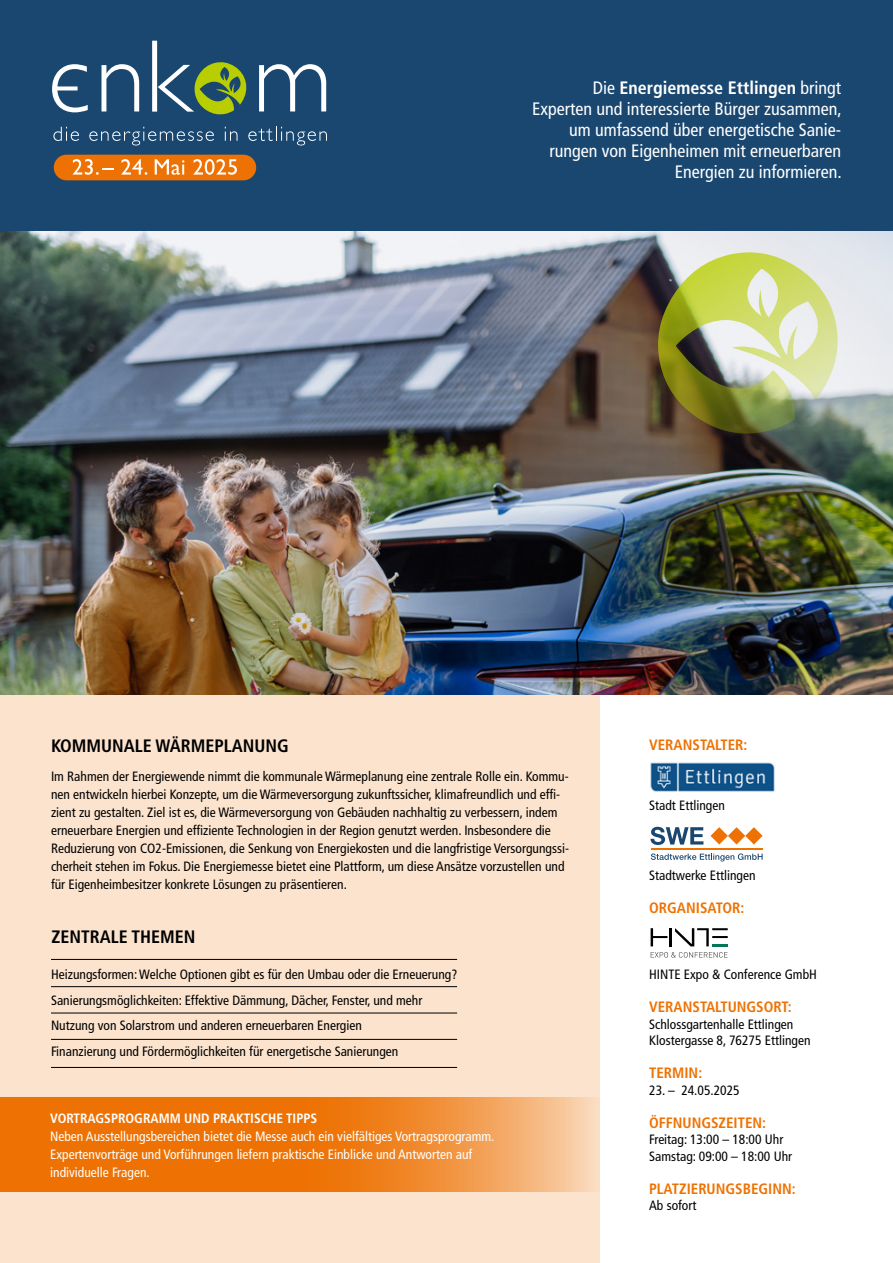
<style>
.page{position:relative;width:893px;height:1263px;background:#fff}
.page>*{position:absolute;margin:0;border:0;box-sizing:border-box;transform-origin:0 0}
.t1{font:condensed 18px/21px "Frutiger LT Std";color:#fff;text-align:right}
.t2{font:700 condensed 18px "Frutiger LT Std";color:#000}
.t3{font:700 condensed 15px "Frutiger LT Std";color:#ee7203}
.t4{font:condensed 13.5px/18px "Frutiger LT Std";color:#000}
.t5{font:condensed 13.5px/18px "Frutiger LT Std";color:#fff}
.t6{font:700 condensed 13.5px "Frutiger LT Std";color:#fff}
.s1{font-weight:700}
</style>
<div class="page">
<div style="left:0;top:0;width:893px;height:648px;background:#1a4770"></div>
<div style="left:0;top:667px;width:600px;height:596px;background:#fbe3cd"></div>
<img style="left:650px;top:762px;width:125px;height:30px">
<hr style="left:651px;top:848px;width:112px;height:2px;background:#ee7203">
<svg style="left:651px;top:853px;width:112px;height:8px"></svg>
<svg style="left:650px;top:827px;width:53px;height:18px"></svg>
<svg style="left:710px;top:827px;width:53px;height:17px"></svg>
<svg style="left:651px;top:928px;width:77px;height:18px"></svg>
<svg style="left:651px;top:952px;width:76px;height:6px"></svg>
<img style="left:0;top:232px;width:893px;height:462px">
<img style="left:655px;top:249px;width:186px;height:188px">
<hr style="left:51px;top:986px;width:406px;height:1px;background:#000">
<hr style="left:51px;top:1013px;width:406px;height:1px;background:#000">
<hr style="left:51px;top:1039px;width:406px;height:1px;background:#000">
<hr style="left:51px;top:1067px;width:406px;height:1px;background:#000">
<hr style="left:51px;top:959px;width:406px;height:1px;background:#000">
<svg style="left:0;top:1097px;width:595px;height:95px;background:#ef8425"></svg>
<div style="left:54px;top:155px;width:202px;height:25px;background:#ee7203;border-radius:13px"></div>
<svg style="left:73px;top:159px;width:41px;height:16px"></svg>
<svg style="left:121px;top:159px;width:26px;height:16px"></svg>
<svg style="left:155px;top:159px;width:29px;height:16px"></svg>
<svg style="left:193px;top:159px;width:44px;height:16px"></svg>
<svg style="left:52px;top:40px;width:275px;height:105px"></svg>
<h1 class="t2" style="left:51px;top:735px;width:239px">KOMMUNALE WÄRMEPLANUNG</h1>
<h1 class="t1" style="left:532px;top:78px;width:311px">Die <span class="s1">Energiemesse Ettlingen</span> bringt Experten und interessierte Bürger zusammen, um umfassend über energetische Sanie&shy;rungen von Eigenheimen mit erneuerbaren Energien zu informieren.</h1>
<p class="t3" style="left:649px;top:736px;width:100px">VERANSTALTER:</p>
<p class="t4" style="left:51px;top:768px;width:520px">Im Rahmen der Energiewende nimmt die kommunale Wärmeplanung eine zentrale Rolle ein. Kommu&shy;nen entwickeln hierbei Konzepte, um die Wärmeversorgung zukunftssicher, klimafreundlich und effi&shy;zient zu gestalten. Ziel ist es, die Wärmeversorgung von Gebäuden nachhaltig zu verbessern, indem erneuerbare Energien und effiziente Technologien in der Region genutzt werden. Insbesondere die Reduzierung von CO2-Emissionen, die Senkung von Energiekosten und die langfristige Versorgungssi&shy;cherheit stehen im Fokus. Die Energiemesse bietet eine Plattform, um diese Ansätze vorzustellen und für Eigenheimbesitzer konkrete Lösungen zu präsentieren.</p>
<h1 class="t2" style="left:51px;top:926px;width:146px">ZENTRALE THEMEN</h1>
<p class="t4" style="left:51px;top:962px;width:408px;line-height:25.5px">Heizungsformen: Welche Optionen gibt es für den Umbau oder die Erneuerung?<br>Sanierungsmöglichkeiten: Effektive Dämmung, Dächer, Fenster, und mehr Nutzung von Solarstrom und anderen erneuerbaren Energien<br>Finanzierung und Fördermöglichkeiten für energetische Sanierungen</p>
<p class="t6" style="left:50px;top:1110px;width:268px">VORTRAGSPROGRAMM UND PRAKTISCHE TIPPS</p>
<p class="t5" style="left:50px;top:1127px;width:446px">Neben Ausstellungsbereichen bietet die Messe auch ein vielfältiges Vortragsprogramm.<br>Expertenvorträge und Vorführungen liefern praktische Einblicke und Antworten auf individuelle Fragen.</p>
<p class="t4" style="left:649px;top:796px;width:77px">Stadt Ettlingen</p>
<p class="t4" style="left:649px;top:867px;width:108px">Stadtwerke Ettlingen</p>
<p class="t3" style="left:649px;top:899px;width:97px">ORGANISATOR:</p>
<p class="t4" style="left:649px;top:966px;width:169px">HINTE Expo &amp; Conference GmbH</p>
<p class="t3" style="left:649px;top:998px;width:144px">VERANSTALTUNGSORT:</p>
<p class="t4" style="left:649px;top:1016px;width:163px;line-height:16.5px">Schlossgartenhalle Ettlingen<br>Klostergasse 8, 76275 Ettlingen</p>
<p class="t3" style="left:649px;top:1064px;width:55px">TERMIN:</p>
<p class="t4" style="left:649px;top:1081px;width:92px">23. – 24.05.2025</p>
<p class="t3" style="left:649px;top:1114px;width:118px">ÖFFNUNGSZEITEN:</p>
<p class="t4" style="left:649px;top:1131px;width:144px;line-height:16.5px">Freitag: 13:00 – 18:00 Uhr<br>Samstag: 09:00 – 18:00 Uhr</p>
<p class="t3" style="left:649px;top:1180px;width:148px">PLATZIERUNGSBEGINN:</p>
<p class="t4" style="left:649px;top:1197px;width:49px">Ab sofort</p>
</div>
